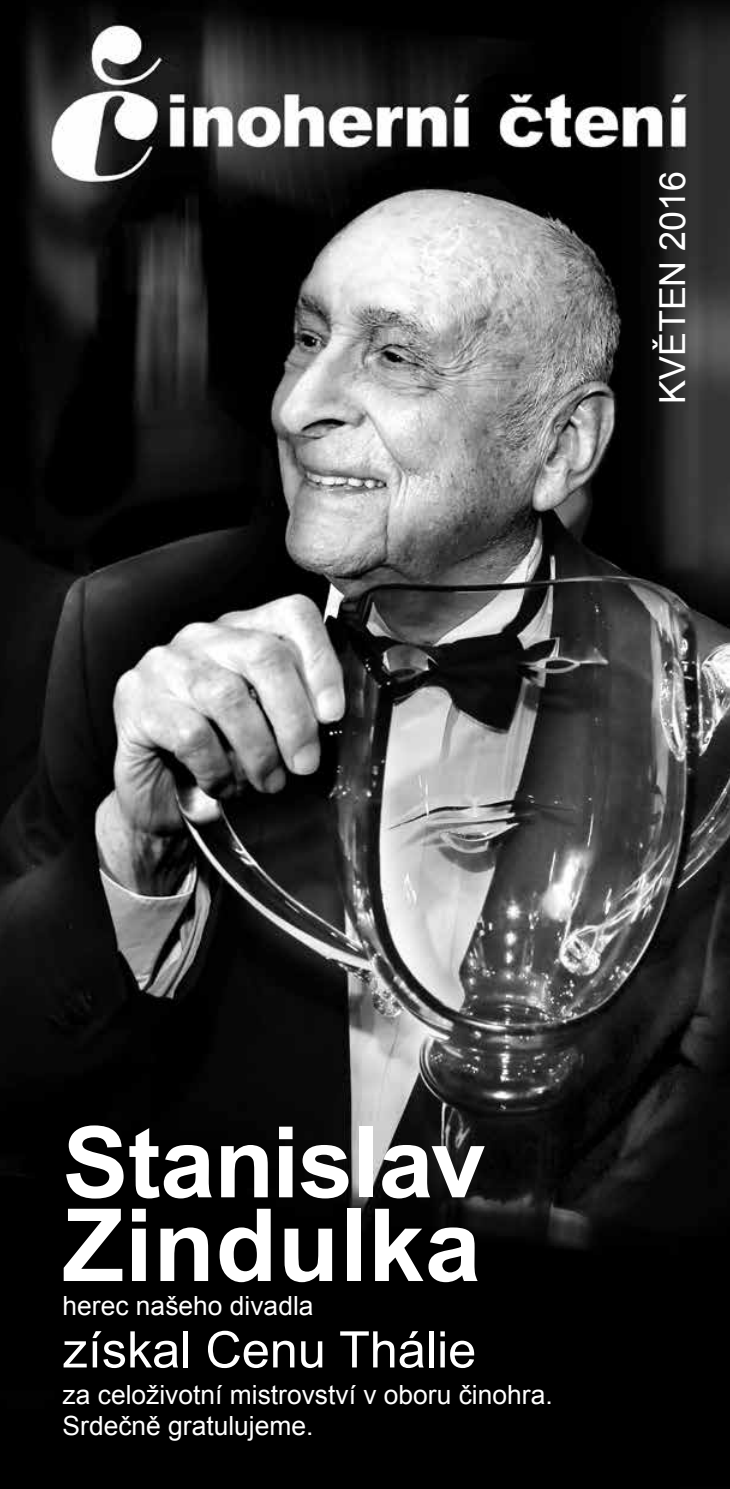
<style>
.page{position:relative;width:730px;height:1489px;background:#fff}
.page>*{position:absolute;margin:0;border:0;box-sizing:border-box;transform-origin:0 0}
.t1{font:700 101px "Arial";letter-spacing:.005em;color:#fff}
.t2{font:700 98.75px "Arial";letter-spacing:-.01em;color:#fff}
.t3{font:50.5px "Arial";color:#fff}
.t4{font:35.75px "Arial";color:#fff}
.t5{font:26.5px/31.2px "Arial";color:#fff}
</style>
<div class="page">
<img style="left:0;top:0;width:730px;height:1488px">
<h3 class="t4" style="left:649px;top:404px;width:235px;rotate:-90deg">KVĚTEN 2016</h3>
<h2 class="t2" style="left:63px;top:1096px;width:425px">Stanislav</h2>
<h1 class="t1" style="left:63px;top:1177px;width:420px">Zindulka</h1>
<p class="t5" style="left:63px;top:1289px;width:252px">herec našeho divadla</p>
<h3 class="t3" style="left:63px;top:1316px;width:415px">získal Cenu Thálie</h3>
<p class="t5" style="left:63px;top:1378px;width:492px">za celoživotní mistrovství v oboru činohra.<br>Srdečně gratulujeme.</p>
</div>
